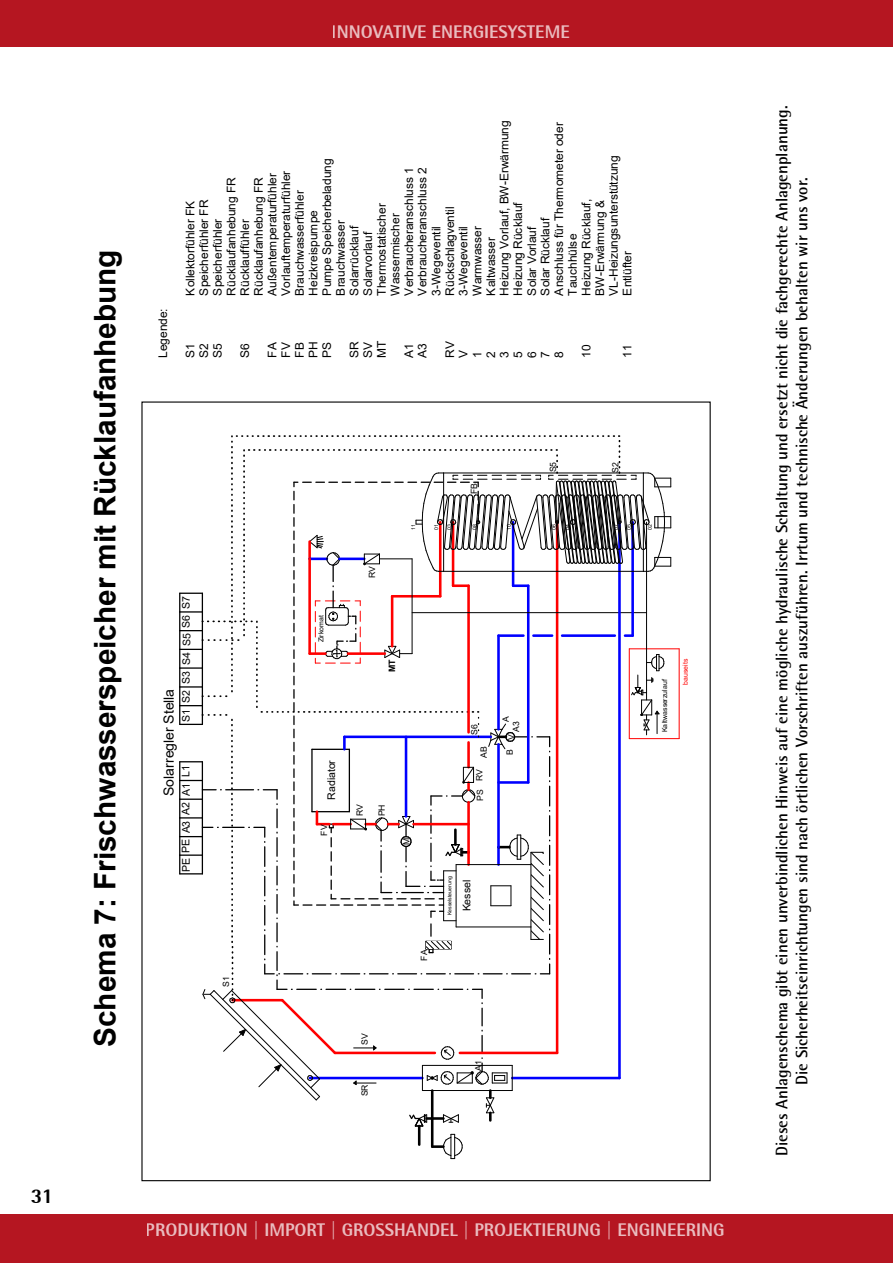
<style>
.page{position:relative;width:893px;height:1263px;background:#fff}
.page>*{position:absolute;margin:0;border:0;box-sizing:border-box;transform-origin:0 0}
.t1{font:700 29.7px "Arial";color:#000}
.t2{font:800 21px "Rotis Semi Sans";color:#000}
.t3{font:800 18px "Rotis Semi Sans";color:#fff}
.t4{font:700 16.5px/19.8px "Rotis Semi Sans";color:#000;text-align:center}
.t5{font:14.85px/17.1px "Arial";color:#000;text-align:center}
.t6{font:14.1px "Arial";letter-spacing:-.005em;color:#000}
.t7{font:12px/13.6px "Arial";letter-spacing:-.005em;color:#000}
.t8{font:10.65px "Arial";letter-spacing:-.01em;color:#000}
.t9{font:700 8.85px "Arial";color:#000}
.t10{font:8.7px "Arial";color:#000}
.t11{font:6.9px "Arial";letter-spacing:.01em;color:#000}
.t12{font:6.9px "Arial";letter-spacing:.01em;color:#f00}
.t13{font:5.25px "Arial";letter-spacing:-.005em;color:#000}
.t14{font:5.25px "Arial";letter-spacing:.015em;color:#000}
.s1{color:#00f}
</style>
<div class="page">
<div style="left:0;top:0;width:893px;height:47px;background:#b51621"></div>
<div style="left:0;top:1214px;width:893px;height:49px;background:#b51621"></div>
<hr style="left:629px;top:738px;width:50px;height:1px;background:#f00">
<hr style="left:679px;top:649px;width:1px;height:90px;background:#f00">
<hr style="left:629px;top:648px;width:50px;height:1px;background:#f00">
<svg style="left:179px;top:435px;width:492px;height:724px"></svg>
<hr style="left:533px;top:634px;width:19px;height:3px;background:#00f">
<hr style="left:562px;top:634px;width:53px;height:3px;background:#00f">
<h2 class="t2" style="left:31px;top:1182px;width:24px">31</h2>
<h1 class="t1" style="left:84px;top:1047px;width:799px;rotate:-90deg">Schema 7: Frischwasserspeicher mit Rücklaufanhebung</h1>
<h3 class="t3" style="left:332px;top:21px;width:239px">INNOVATIVE ENERGIESYSTEME</h3>
<p class="t7" style="left:156px;top:358px;width:51px;rotate:-90deg">Legende:</p>
<p class="t7" style="left:497px;top:295px;width:177px;rotate:-90deg">Heizung Vorlauf, BW-Erwärmung</p>
<p class="t7" style="left:552px;top:295px;width:175px;rotate:-90deg">Anschluss für Thermometer oder<br>Tauchhülse</p>
<p class="t7" style="left:579px;top:295px;width:142px;rotate:-90deg">Heizung Rücklauf,<br>BW-Erwärmung &amp;<br>VL-Heizungsunterstützung</p>
<p class="t7" style="left:320px;top:295px;width:138px;rotate:-90deg">Pumpe Speicherbeladung<br>Brauchwasser</p>
<p class="t7" style="left:415px;top:295px;width:130px;rotate:-90deg">Verbraucheranschluss 2<br>3-Wegeventil</p>
<p class="t7" style="left:402px;top:295px;width:130px;rotate:-90deg">Verbraucheranschluss 1</p>
<p class="t7" style="left:279px;top:295px;width:127px;rotate:-90deg">Vorlauftemperaturfühler</p>
<p class="t7" style="left:265px;top:295px;width:124px;rotate:-90deg">Außentemperaturfühler</p>
<p class="t7" style="left:211px;top:295px;width:120px;rotate:-90deg">Speicherfühler<br>Rücklaufanhebung FR</p>
<p class="t7" style="left:238px;top:295px;width:120px;rotate:-90deg">Rücklauffühler<br>Rücklaufanhebung FR</p>
<p class="t7" style="left:293px;top:295px;width:107px;rotate:-90deg">Brauchwasserfühler</p>
<p class="t7" style="left:197px;top:295px;width:97px;rotate:-90deg">Speicherfühler FR</p>
<p class="t7" style="left:183px;top:295px;width:96px;rotate:-90deg">Kollektorfühler FK</p>
<p class="t7" style="left:511px;top:295px;width:95px;rotate:-90deg">Heizung Rücklauf</p>
<p class="t7" style="left:375px;top:295px;width:94px;rotate:-90deg">Thermostatischer<br>Wassermischer</p>
<p class="t7" style="left:443px;top:295px;width:91px;rotate:-90deg">Rückschlagventil</p>
<p class="t7" style="left:306px;top:295px;width:87px;rotate:-90deg">Heizkreispumpe</p>
<p class="t7" style="left:538px;top:295px;width:79px;rotate:-90deg">Solar Rücklauf</p>
<p class="t7" style="left:347px;top:295px;width:71px;rotate:-90deg">Solarrücklauf</p>
<p class="t7" style="left:470px;top:295px;width:71px;rotate:-90deg">Warmwasser</p>
<p class="t7" style="left:525px;top:295px;width:71px;rotate:-90deg">Solar Vorlauf</p>
<p class="t7" style="left:456px;top:295px;width:71px;rotate:-90deg">3-Wegeventil</p>
<p class="t7" style="left:361px;top:295px;width:65px;rotate:-90deg">Solarvorlauf</p>
<p class="t7" style="left:484px;top:295px;width:60px;rotate:-90deg">Kaltwasser</p>
<p class="t7" style="left:620px;top:295px;width:46px;rotate:-90deg">Entlüfter</p>
<p class="t7" style="left:211px;top:358px;width:16px;rotate:-90deg">S5</p>
<p class="t7" style="left:197px;top:358px;width:16px;rotate:-90deg">S2</p>
<p class="t7" style="left:183px;top:358px;width:16px;rotate:-90deg">S1</p>
<p class="t7" style="left:238px;top:358px;width:16px;rotate:-90deg">S6</p>
<p class="t7" style="left:306px;top:358px;width:18px;rotate:-90deg">PH</p>
<p class="t7" style="left:320px;top:358px;width:17px;rotate:-90deg">PS</p>
<p class="t7" style="left:265px;top:358px;width:17px;rotate:-90deg">FA</p>
<p class="t7" style="left:279px;top:358px;width:17px;rotate:-90deg">FV</p>
<p class="t7" style="left:293px;top:358px;width:17px;rotate:-90deg">FB</p>
<p class="t7" style="left:375px;top:358px;width:19px;rotate:-90deg">MT</p>
<p class="t7" style="left:347px;top:358px;width:18px;rotate:-90deg">SR</p>
<p class="t7" style="left:361px;top:358px;width:17px;rotate:-90deg">SV</p>
<p class="t7" style="left:415px;top:358px;width:16px;rotate:-90deg">A3</p>
<p class="t7" style="left:402px;top:358px;width:16px;rotate:-90deg">A1</p>
<p class="t7" style="left:443px;top:358px;width:18px;rotate:-90deg">RV</p>
<p class="t7" style="left:456px;top:358px;width:9px;rotate:-90deg">V</p>
<p class="t7" style="left:511px;top:358px;width:8px;rotate:-90deg">5</p>
<p class="t7" style="left:552px;top:358px;width:8px;rotate:-90deg">8</p>
<p class="t7" style="left:497px;top:358px;width:8px;rotate:-90deg">3</p>
<p class="t7" style="left:538px;top:358px;width:8px;rotate:-90deg">7</p>
<p class="t7" style="left:525px;top:358px;width:8px;rotate:-90deg">6</p>
<p class="t7" style="left:484px;top:358px;width:8px;rotate:-90deg">2</p>
<p class="t7" style="left:470px;top:358px;width:8px;rotate:-90deg">1</p>
<p class="t7" style="left:579px;top:358px;width:15px;rotate:-90deg">10</p>
<p class="t7" style="left:620px;top:358px;width:15px;rotate:-90deg">11</p>
<p class="t8" style="left:179px;top:609px;width:14px;rotate:-90deg">S7</p>
<p class="t8" style="left:179px;top:721px;width:108px;rotate:-90deg">S1 S2 S3 S4 S5 S6</p>
<p class="t6" style="left:159px;top:796px;width:109px;rotate:-90deg">Solarregler Stella</p>
<p class="t8" style="left:179px;top:872px;width:108px;rotate:-90deg">PE PE A3 A2 A1 L1</p>
<p class="t10" style="left:220px;top:987px;width:12px;rotate:-90deg">S1</p>
<p class="t11" style="left:316px;top:642px;width:29px;rotate:-90deg">Zirkomat</p>
<p class="t8" style="left:324px;top:799px;width:41px;rotate:-90deg">Radiator</p>
<p class="t10" style="left:318px;top:835px;width:12px;rotate:-90deg">FV</p>
<p class="t10" style="left:366px;top:578px;width:14px;rotate:-90deg">RV</p>
<p class="t10" style="left:468px;top:494px;width:12px;rotate:-90deg">FB</p>
<p class="t10" style="left:547px;top:472px;width:12px;rotate:-90deg">S5</p>
<p class="t10" style="left:609px;top:473px;width:12px;rotate:-90deg">S2</p>
<p class="t13" style="left:410px;top:530px;width:7px;rotate:-90deg">11</p>
<p class="t13" style="left:433px;top:530px;width:7px;rotate:-90deg">01</p>
<p class="t13" style="left:446px;top:530px;width:7px;rotate:-90deg">03</p>
<p class="t13" style="left:471px;top:530px;width:7px;rotate:-90deg">08</p>
<p class="t13" style="left:505px;top:530px;width:7px;rotate:-90deg">10</p>
<p class="t13" style="left:550px;top:530px;width:7px;rotate:-90deg">06</p>
<p class="t13" style="left:564px;top:530px;width:7px;rotate:-90deg">04</p>
<p class="t13" style="left:613px;top:530px;width:7px;rotate:-90deg">07</p>
<p class="t13" style="left:625px;top:530px;width:7px;rotate:-90deg">05</p>
<p class="t13" style="left:646px;top:530px;width:7px;rotate:-90deg">02</p>
<p class="t9" style="left:386px;top:672px;width:15px;rotate:-90deg">MT</p>
<p class="t10" style="left:354px;top:816px;width:14px;rotate:-90deg">RV</p>
<p class="t10" style="left:376px;top:816px;width:14px;rotate:-90deg">PH</p>
<p class="t10" style="left:400px;top:845px;width:9px;rotate:-90deg">M</p>
<p class="t10" style="left:418px;top:961px;width:12px;rotate:-90deg">FA</p>
<p class="t10" style="left:469px;top:735px;width:12px;rotate:-90deg">S6</p>
<p class="t10" style="left:500px;top:722px;width:7px;rotate:-90deg">A</p>
<p class="t10" style="left:510px;top:732px;width:12px;rotate:-90deg">A3</p>
<p class="t10" style="left:505px;top:740px;width:7px;rotate:-90deg">V</p>
<p class="t10" style="left:478px;top:758px;width:13px;rotate:-90deg">AB</p>
<p class="t10" style="left:504px;top:755px;width:7px;rotate:-90deg">B</p>
<p class="t10" style="left:474px;top:801px;width:34px;rotate:-90deg">PS RV</p>
<p class="t14" style="left:446px;top:915px;width:41px;rotate:-90deg">Kesselsteuerung</p>
<p class="t8" style="left:459px;top:911px;width:33px;rotate:-90deg">Kessel</p>
<p class="t11" style="left:660px;top:732px;width:54px;rotate:-90deg">Kaltwasserzulauf</p>
<p class="t12" style="left:680px;top:685px;width:27px;rotate:-90deg">bauseits</p>
<p class="t10" style="left:359px;top:1045px;width:13px;rotate:-90deg">SV</p>
<p class="t10" style="left:359px;top:1096px;width:13px;rotate:-90deg">SR</p>
<p class="t10" style="left:472px;top:1071px;width:12px;rotate:-90deg">A1</p>
<h3 class="t3" style="left:146px;top:1219px;width:580px">PRODUKTION | IMPORT | GROSSHANDEL | PROJEKTIERUNG | ENGINEERING</h3>
<p class="t4" style="left:772px;top:1156px;width:1052px;rotate:-90deg">Dieses Anlagenschema gibt einen unverbindlichen Hinweis auf eine mögliche hydraulische Schaltung und ersetzt nicht die fachgerechte Anlagenplanung.<br>Die Sicherheitseinrichtungen sind nach örtlichen Vorschriften auszuführen. Irrtum und technische Änderungen behalten wir uns vor.</p>
<p class="t5" style="left:779px;top:1045px;width:794px;rotate:-90deg">SUNSET Energietechnik GmbH • Industriestraße 8-22 • D – 91325 Adelsdorf • Tel: 09195/9494-0 • Fax: 09195/9494-490<br>E-Mail: <span class="s1">support@sunset-solar.com</span> • http://www.sunset-solar.com</p>
</div>
